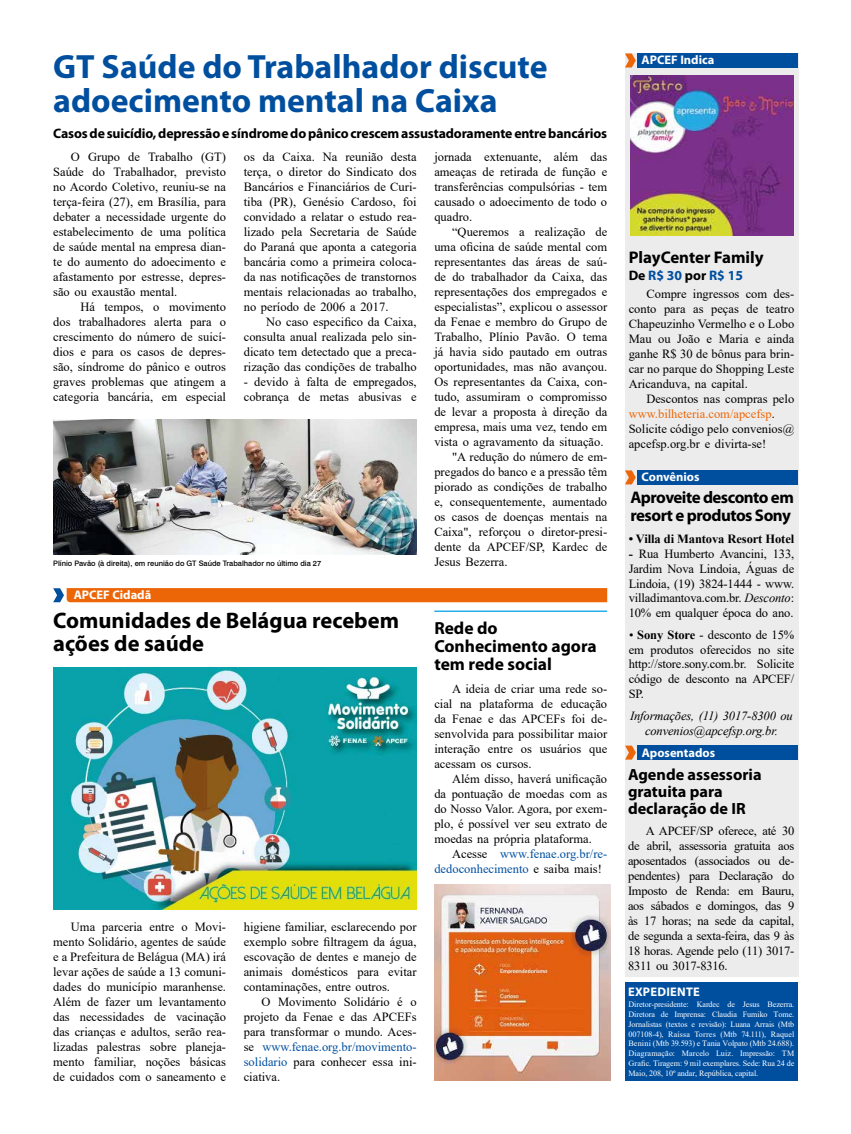
<style>
.page{position:relative;width:851px;height:1134px;background:#fff}
.page>*{position:absolute;margin:0;border:0;box-sizing:border-box;transform-origin:0 0}
.t1{font:700 33.75px/33.8px "Myriad Pro";color:#004f9f}
.t2{font:700 22.5px/23.1px "Myriad Pro";color:#000}
.t3{font:700 17.5px/18.1px "Myriad Pro";color:#000}
.t4{font:700 16.88px/17.5px "Myriad Pro";letter-spacing:-.03em;color:#000}
.t5{font:700 16.88px "Myriad Pro";color:#000}
.t6{font:700 16.25px/16.9px "Myriad Pro";color:#000}
.t7{font:700 13.75px "Myriad Pro";letter-spacing:-.01em;color:#000}
.t8{font:700 13.75px "Myriad Pro";color:#004f9f}
.t9{font:12.5px/15px "Times New Roman";color:#000;text-align:justify}
.t10{font:12.5px/15px "Times New Roman";color:#004f9f}
.t11{font:italic 12.5px/14.8px "Times New Roman";letter-spacing:-.01em;color:#000;text-align:center}
.t12{font:700 12.5px "Myriad Pro";color:#fff}
.t13{font:700 12.5px "Times New Roman";letter-spacing:-.01em;color:#000}
.t14{font:700 12.5px "Myriad Pro";letter-spacing:.02em;color:#fff}
.t15{font:8.12px/9.9px "Times New Roman";letter-spacing:-.01em;color:#fff;text-align:justify}
.t16{font:500 7.5px "Swiss 721 BT";color:#000}
.s1{color:#000}
.s2{color:#004f9f}
.s3{color:#ec6608}
.s4{font-weight:700}
.s5{font-style:italic}
.s6{font-size:8.5px}
</style>
<div class="page">
<div style="left:625px;top:54px;width:173px;height:923px;background:#ececec"></div>
<div style="left:625px;top:983px;width:172px;height:98px;background:#004f9f"></div>
<div style="left:637px;top:53px;width:160px;height:15px;background:#004f9f"></div>
<svg style="left:625px;top:54px;width:10px;height:14px"></svg>
<div style="left:637px;top:470px;width:160px;height:14px;background:#004f9f"></div>
<svg style="left:625px;top:470px;width:10px;height:14px"></svg>
<svg style="left:53px;top:588px;width:554px;height:14px"></svg>
<hr style="left:434px;top:611px;width:173px;height:1px;background:#009fe3">
<div style="left:637px;top:745px;width:160px;height:15px;background:#004f9f"></div>
<svg style="left:625px;top:746px;width:10px;height:14px"></svg>
<img style="left:53px;top:667px;width:363px;height:243px">
<img style="left:434px;top:884px;width:176px;height:197px">
<img style="left:53px;top:419px;width:364px;height:136px">
<img style="left:630px;top:75px;width:163px;height:161px">
<h1 class="t1" style="left:53px;top:49px;width:496px">GT Saúde do Trabalhador discute adoecimento mental na Caixa</h1>
<p class="t12" style="left:641px;top:52px;width:74px">APCEF Indica</p>
<p class="t7" style="left:53px;top:125px;width:555px">Casos de suicídio, depressão e síndrome do pânico crescem assustadoramente entre bancários</p>
<p class="t9" style="left:53px;top:149px;width:174px;text-indent:18px">O Grupo de Trabalho (GT)<br>Saúde do Trabalhador, previsto no Acordo Coletivo, reuniu-se na terça-feira (27), em Brasília, para debater a necessidade urgente do estabelecimento de uma política de saúde mental na empresa dian&shy;te do aumento do adoecimento e afastamento por estresse, depres&shy;são ou exaustão mental.</p>
<p class="t9" style="left:53px;top:299px;width:174px;text-indent:27px">Há tempos, o movimento dos trabalhadores alerta para o crescimento do número de suicí&shy;dios e para os casos de depres&shy;são, síndrome do pânico e outros graves problemas que atingem a categoria bancária, em especial</p>
<p class="t9" style="left:244px;top:149px;width:174px">os da Caixa. Na reunião desta terça, o diretor do Sindicato dos Bancários e Financiários de Curi&shy;tiba (PR), Genésio Cardoso, foi convidado a relatar o estudo rea&shy;lizado pela Secretaria de Saúde do Paraná que aponta a categoria bancária como a primeira coloca&shy;da nas notificações de transtornos mentais relacionadas ao trabalho, no período de 2006 a 2017.</p>
<p class="t9" style="left:244px;top:314px;width:174px;text-indent:22px">No caso especifico da Caixa, consulta anual realizada pelo sin&shy;dicato tem detectado que a preca&shy;rização das condições de trabalho</p>
<p class="t9" style="left:244px;top:374px;width:174px">- devido à falta de empregados, cobrança de metas abusivas e</p>
<p class="t16" style="left:53px;top:559px;width:269px">Plínio Pavão (à direita), em reunião do GT Saúde Trabalhador no último dia 27</p>
<p class="t12" style="left:74px;top:587px;width:79px">APCEF Cidadã</p>
<p class="t9" style="left:434px;top:149px;width:174px">jornada extenuante, além das ameaças de retirada de função e transferências compulsórias - tem causado o adoecimento de todo o quadro.</p>
<p class="t9" style="left:452px;top:224px;width:157px">“Queremos a realização de</p>
<p class="t9" style="left:434px;top:239px;width:174px">uma oficina de saúde mental com</p>
<p class="t9" style="left:434px;top:254px;width:174px">representantes das áreas de saú-</p>
<p class="t9" style="left:434px;top:269px;width:174px">de do trabalhador da Caixa, das</p>
<p class="t9" style="left:434px;top:284px;width:174px">representações dos empregados e</p>
<p class="t9" style="left:434px;top:299px;width:174px">especialistas”, explicou o assessor</p>
<p class="t9" style="left:434px;top:314px;width:174px">da Fenae e membro do Grupo de</p>
<p class="t9" style="left:434px;top:329px;width:174px">Trabalho, Plínio Pavão. O tema</p>
<p class="t9" style="left:434px;top:344px;width:174px">já havia sido pautado em outras</p>
<p class="t9" style="left:434px;top:359px;width:174px">oportunidades, mas não avançou.</p>
<p class="t9" style="left:434px;top:374px;width:174px">Os representantes da Caixa, con-</p>
<p class="t9" style="left:434px;top:389px;width:174px">tudo, assumiram o compromisso</p>
<p class="t9" style="left:434px;top:404px;width:174px">de levar a proposta à direção da</p>
<p class="t9" style="left:434px;top:419px;width:174px">empresa, mais uma vez, tendo em</p>
<p class="t9" style="left:434px;top:434px;width:171px">vista o agravamento da situação.</p>
<p class="t9" style="left:452px;top:449px;width:157px">"A redução do número de em-</p>
<p class="t9" style="left:434px;top:464px;width:174px">pregados do banco e a pressão têm</p>
<p class="t9" style="left:434px;top:479px;width:174px">piorado as condições de trabalho</p>
<p class="t9" style="left:434px;top:494px;width:174px">e, consequentemente, aumentado</p>
<p class="t9" style="left:434px;top:509px;width:174px">os casos de doenças mentais na</p>
<p class="t9" style="left:434px;top:524px;width:174px">Caixa", reforçou o diretor-presi-</p>
<p class="t9" style="left:434px;top:539px;width:174px">dente da APCEF/SP, Kardec de</p>
<p class="t9" style="left:434px;top:554px;width:75px">Jesus Bezerra.</p>
<h2 class="t2" style="left:53px;top:608px;width:347px">Comunidades de Belágua recebem ações de saúde</h2>
<h3 class="t3" style="left:434px;top:618px;width:164px">Rede do<br>Conhecimento agora tem rede social</h3>
<p class="t9" style="left:434px;top:680px;width:174px;text-indent:18px">A ideia de criar uma rede so&shy;cial na plataforma de educação da Fenae e das APCEFs foi de&shy;senvolvida para possibilitar maior interação entre os usuários que acessam os cursos.</p>
<p class="t9" style="left:434px;top:770px;width:174px;text-indent:18px">Além disso, haverá unificação da pontuação de moedas com as do Nosso Valor. Agora, por exem&shy;plo, é possível ver seu extrato de moedas na própria plataforma.</p>
<p class="t10" style="left:434px;top:845px;width:174px;text-indent:18px"><span class="s1">Acesse</span> www.fenae.org.br/re&shy;dedoconhecimento <span class="s1">e saiba mais!</span></p>
<p class="t9" style="left:53px;top:919px;width:174px;text-indent:18px">Uma parceria entre o Movi&shy;mento Solidário, agentes de saúde e a Prefeitura de Belágua (MA) irá levar ações de saúde a 13 comuni&shy;dades do município maranhense.<br>Além de fazer um levantamento das necessidades de vacinação das crianças e adultos, serão rea&shy;lizadas palestras sobre planeja&shy;mento familiar, noções básicas de cuidados com o saneamento e</p>
<p class="t9" style="left:244px;top:919px;width:174px">higiene familiar, esclarecendo por exemplo sobre filtragem da água, escovação de dentes e manejo de animais domésticos para evitar contaminações, entre outros.</p>
<p class="t9" style="left:244px;top:994px;width:174px;text-indent:18px">O Movimento Solidário é o projeto da Fenae e das APCEFs para transformar o mundo. Aces&shy;se <span class="s2">www.fenae.org.br/movimento&shy;solidario</span> para conhecer essa ini&shy;ciativa.</p>
<h3 class="t5" style="left:628px;top:246px;width:136px">PlayCenter Family</h3>
<p class="t8" style="left:628px;top:267px;width:116px"><span class="s1">De</span> R$ 30 <span class="s1">por</span> R$ 15</p>
<p class="t9" style="left:628px;top:286px;width:167px;text-indent:18px">Compre ingressos com des&shy;conto para as peças de teatro Chapeuzinho Vermelho e o Lobo Mau ou João e Maria e ainda ganhe R$ 30 de bônus para brin&shy;car no parque do Shopping Leste Aricanduva, na capital.</p>
<p class="t9" style="left:628px;top:391px;width:167px;text-align:left;text-indent:18px">Descontos nas compras pelo <span class="s3">www.bilheteria.com/apcefsp</span>.<br>Solicite código pelo convenios@ apcefsp.org.br e divirta-se!</p>
<p class="t12" style="left:641px;top:469px;width:59px">Convênios</p>
<h3 class="t4" style="left:630px;top:488px;width:165px">Aproveite desconto em resort e produtos Sony</h3>
<p class="t13" style="left:628px;top:530px;width:167px">• Villa di Mantova Resort Hotel</p>
<p class="t9" style="left:628px;top:546px;width:167px"><span class="s4">-</span> Rua Humberto Avancini, 133, Jardim Nova Lindoia, Águas de Lindoia, (19) 3824-1444 - www. villadimantova.com.br. <span class="s5">Desconto</span>:<br>10% em qualquer época do ano.</p>
<p class="t9" style="left:628px;top:627px;width:167px"><span class="s5">•</span> <span class="s4">Sony Store</span> <span class="s5">-</span> desconto de 15% em produtos oferecidos no site http://store.sony.com.br. Solicite código de desconto na APCEF/ SP.</p>
<p class="t11" style="left:630px;top:708px;width:164px">Informações, (11) 3017-8300 ou convenios@apcefsp.org.br.</p>
<p class="t12" style="left:641px;top:744px;width:75px">Aposentados</p>
<h3 class="t6" style="left:628px;top:765px;width:135px">Agende assessoria gratuita para declaração de IR</h3>
<p class="t9" style="left:628px;top:822px;width:168px;text-indent:18px">A APCEF/SP oferece, até 30 de abril, assessoria gratuita aos aposentados (associados ou de&shy;pendentes) para Declaração do Imposto de Renda: em Bauru, aos sábados e domingos, das 9 às 17 horas; na sede da capital, de segunda a sexta-feira, das 9 às 18 horas. Agende pelo (11) 3017- 8311 ou 3017-8316.</p>
<p class="t14" style="left:628px;top:983px;width:73px">EXPEDIENTE</p>
<p class="t15" style="left:628px;top:999px;width:167px">Diretor-presidente: Kardec de Jesus Bezerra.<br>Diretora de Imprensa: Claudia Fumiko Tome.<br>Jornalistas (textos e revisão): Luana Arrais (Mtb 007108-4), Raíssa Torres (Mtb 74.111), Raquel Benini (Mtb 39.593) e Tania Volpato (Mtb 24.688).<br>Diagramação: Marcelo Luiz. Impressão: TM Grafic. Tiragem: 9 mil exemplares. Sede: Rua 24 de Maio, 208, 10º andar, República, capital<span class="s6">.</span></p>
</div>
